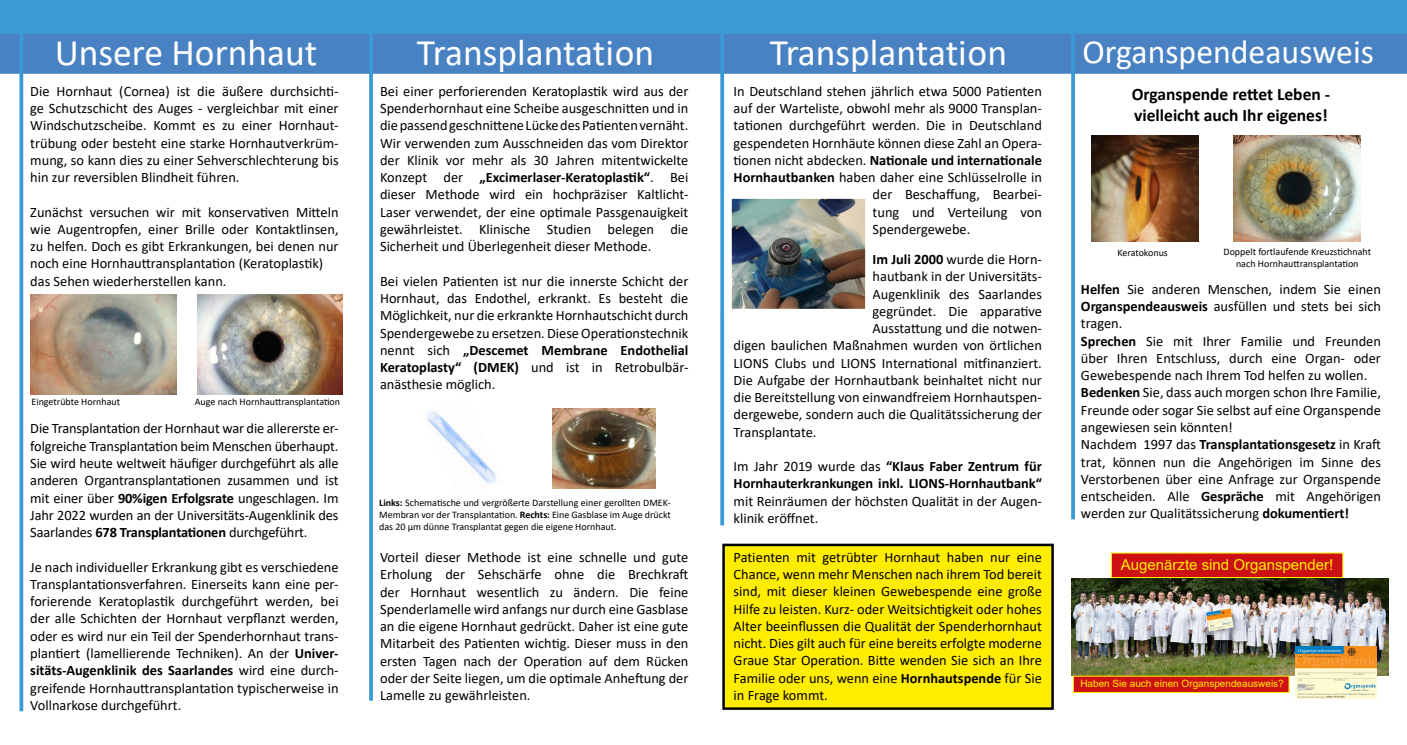
<style>
.page{position:relative;width:1407px;height:745px;background:#fff}
.page>*{position:absolute;margin:0;border:0;box-sizing:border-box;transform-origin:0 0}
.t1{font:37.5px "Calibri";color:#fff}
.t2{font:33.75px "Calibri";color:#fff}
.t3{font:700 17.5px/21px "Calibri";color:#000}
.t4{font:15px "Arial";color:#ffed00}
.t5{font:14.38px/17.2px "Calibri";color:#000;text-align:justify}
.t6{font:700 14.38px/17.2px "Calibri";color:#000}
.t7{font:10px/12px "Calibri";color:#000;text-align:justify}
.t8{font:10px "Arial";color:#ffed00}
.s1{font-weight:400}
.s2{font-weight:700}
</style>
<div class="page">
<div style="left:0;top:0;width:1407px;height:34px;background:#399ad5"></div>
<div style="left:0;top:34px;width:1407px;height:40px;background:#4982c3"></div>
<svg style="left:19px;top:34px;width:4px;height:676px;background:#4fa5d9"></svg>
<svg style="left:369px;top:34px;width:4px;height:666px;background:#449fd7"></svg>
<svg style="left:720px;top:34px;width:4px;height:491px;background:#48a1d8"></svg>
<svg style="left:1071px;top:34px;width:4px;height:485px;background:#439fd6"></svg>
<img style="left:427px;top:411px;width:69px;height:72px">
<div style="left:723px;top:544px;width:329px;height:164px;background:#ffed00"></div>
<div style="left:722px;top:543px;width:332px;height:166px;border:2px solid #000"></div>
<img style="left:733px;top:200px;width:130px;height:107px">
<div style="left:724px;top:191px;width:148px;height:125px;border:8px solid #fff"></div>
<img style="left:1071px;top:578px;width:318px;height:96px">
<img style="left:1296px;top:646px;width:80px;height:52px">
<div style="left:1111px;top:552px;width:232px;height:25px;background:#cd1013"></div>
<div style="left:1073px;top:675px;width:216px;height:17px;background:#cd1013"></div>
<img style="left:30px;top:294px;width:146px;height:100px">
<img style="left:197px;top:294px;width:146px;height:100px">
<img style="left:552px;top:408px;width:103px;height:80px">
<img style="left:1091px;top:135px;width:108px;height:106px">
<img style="left:1233px;top:135px;width:128px;height:106px">
<h1 class="t1" style="left:55px;top:26px;width:264px">Unsere Hornhaut</h1>
<p class="t5" style="left:30px;top:82px;width:310px">Die Hornhaut (Cornea) ist die äußere durchsichti&shy;ge Schutzschicht des Auges - vergleichbar mit einer Windschutzscheibe. Kommt es zu einer Hornhaut&shy;trübung oder besteht eine starke Hornhautverkrüm&shy;mung, so kann dies zu einer Sehverschlechterung bis hin zur reversiblen Blindheit führen.</p>
<p class="t5" style="left:30px;top:203px;width:310px;text-align:left">Zunächst versuchen wir mit konservativen Mitteln wie Augentropfen, einer Brille oder Kontaktlinsen, zu helfen. Doch es gibt Erkrankungen, bei denen nur noch eine Hornhauttransplantation (Keratoplastik) das Sehen wiederherstellen kann.</p>
<h2 class="t2" style="left:1082px;top:28px;width:293px">Organspendeausweis</h2>
<p class="t3" style="left:1131px;top:83px;width:200px">Organspende rettet Leben - vielleicht auch Ihr eigenes!</p>
<h1 class="t1" style="left:417px;top:27px;width:239px">Transplantation</h1>
<h1 class="t1" style="left:770px;top:27px;width:239px">Transplantation</h1>
<p class="t5" style="left:733px;top:82px;width:310px">In Deutschland stehen jährlich etwa 5000 Patienten</p>
<p class="t5" style="left:733px;top:99px;width:310px">auf der Warteliste, obwohl mehr als 9000 Transplan-</p>
<p class="t5" style="left:733px;top:116px;width:310px">tationen durchgeführt werden. Die in Deutschland</p>
<p class="t5" style="left:733px;top:134px;width:310px">gespendeten Hornhäute können diese Zahl an Opera-</p>
<p class="t6" style="left:733px;top:151px;width:310px"><span class="s1">tionen nicht abdecken.</span> Nationale und internationale</p>
<p class="t5" style="left:733px;top:168px;width:310px"><span class="s2">Hornhautbanken</span> haben daher eine Schlüsselrolle in</p>
<p class="t5" style="left:872px;top:185px;width:171px">der Beschaffung, Bearbei-</p>
<p class="t5" style="left:872px;top:203px;width:171px">tung und Verteilung von</p>
<p class="t5" style="left:872px;top:220px;width:99px">Spendergewebe.</p>
<p class="t5" style="left:872px;top:250px;width:171px"><span class="s2">Im Juli 2000</span> wurde die Horn-</p>
<p class="t5" style="left:872px;top:267px;width:171px">hautbank in der Universitäts-</p>
<p class="t5" style="left:872px;top:284px;width:171px">Augenklinik des Saarlandes</p>
<p class="t5" style="left:872px;top:302px;width:171px">gegründet. Die apparative</p>
<p class="t5" style="left:872px;top:319px;width:171px">Ausstattung und die notwen-</p>
<p class="t5" style="left:733px;top:336px;width:310px">digen baulichen Maßnahmen wurden von örtlichen</p>
<p class="t5" style="left:733px;top:353px;width:310px">LIONS Clubs und LIONS International mitfinanziert.</p>
<p class="t5" style="left:733px;top:371px;width:310px">Die Aufgabe der Hornhautbank beinhaltet nicht nur</p>
<p class="t5" style="left:733px;top:388px;width:310px">die Bereitstellung von einwandfreiem Hornhautspen-</p>
<p class="t5" style="left:733px;top:405px;width:310px">dergewebe, sondern auch die Qualitätssicherung der</p>
<p class="t5" style="left:733px;top:422px;width:84px">Transplantate.</p>
<p class="t6" style="left:733px;top:457px;width:310px"><span class="s1">Im Jahr 2019 wurde das</span> “Klaus Faber Zentrum für<br>Hornhauterkrankungen inkl. LIONS-Hornhautbank“</p>
<p class="t5" style="left:733px;top:491px;width:310px">mit Reinräumen der höchsten Qualität in der Augen&shy;klinik eröffnet.</p>
<p class="t5" style="left:380px;top:82px;width:310px">Bei einer perforierenden Keratoplastik wird aus der Spenderhornhaut eine Scheibe ausgeschnitten und in die passend geschnittene Lücke des Patienten vernäht.<br>Wir verwenden zum Ausschneiden das vom Direktor der Klinik vor mehr als 30 Jahren mitentwickelte Konzept der <span class="s2">„Excimerlaser-Keratoplastik“</span>. Bei dieser Methode wird ein hochpräziser Kaltlicht-Laser verwendet, der eine optimale Passgenauigkeit gewährleistet. Klinische Studien belegen die Sicherheit und Überlegenheit dieser Methode.</p>
<p class="t5" style="left:380px;top:272px;width:310px">Bei vielen Patienten ist nur die innerste Schicht der Hornhaut, das Endothel, erkrankt. Es besteht die Möglichkeit, nur die erkrankte Hornhautschicht durch Spendergewebe zu ersetzen. Diese Operationstechnik nennt sich <span class="s2">„Descemet Membrane Endothelial Keratoplasty“ (DMEK)</span> und ist in Retrobulbär&shy;anästhesie möglich.</p>
<p class="t7" style="left:1117px;top:246px;width:52px">Keratokonus</p>
<p class="t7" style="left:1223px;top:245px;width:149px;text-align:center">Doppelt fortlaufende Kreuzstichnaht nach Hornhauttransplantation</p>
<p class="t5" style="left:1081px;top:280px;width:302px;text-align:left"><span class="s2">Helfen</span> Sie anderen Menschen, indem Sie einen <span class="s2">Organspendeausweis</span> ausfüllen und stets bei sich tragen.<br><span class="s2">Sprechen</span> Sie mit Ihrer Familie und Freunden über Ihren Entschluss, durch eine Organ- oder Gewebespende nach Ihrem Tod helfen zu wollen.<br><span class="s2">Bedenken</span> Sie, dass auch morgen schon Ihre Familie, Freunde oder sogar Sie selbst auf eine Organspende angewiesen sein könnten!<br>Nachdem 1997 das <span class="s2">Transplantationsgesetz</span> in Kraft trat, können nun die Angehörigen im Sinne des Verstorbenen über eine Anfrage zur Organspende entscheiden. Alle <span class="s2">Gespräche</span> mit Angehörigen werden zur Qualitätssicherung <span class="s2">dokumentiert!</span></p>
<p class="t7" style="left:32px;top:395px;width:90px">Eingetrübte Hornhaut</p>
<p class="t7" style="left:195px;top:395px;width:147px">Auge nach Hornhauttransplantation</p>
<p class="t5" style="left:30px;top:419px;width:310px">Die Transplantation der Hornhaut war die allererste er&shy;folgreiche Transplantation beim Menschen überhaupt.<br>Sie wird heute weltweit häufiger durchgeführt als alle anderen Organtransplantationen zusammen und ist mit einer über <span class="s2">90%igen Erfolgsrate</span> ungeschlagen. Im Jahr 2022 wurden an der Universitäts-Augenklinik des Saarlandes <span class="s2">678 Transplantationen</span> durchgeführt.</p>
<p class="t5" style="left:30px;top:557px;width:310px">Je nach individueller Erkrankung gibt es verschiedene Transplantationsverfahren. Einerseits kann eine per&shy;forierende Keratoplastik durchgeführt werden, bei der alle Schichten der Hornhaut verpflanzt werden, oder es wird nur ein Teil der Spenderhornhaut trans&shy;plantiert (lamellierende Techniken). An der <span class="s2">Univer&shy;sitäts-Augenklinik des Saarlandes</span> wird eine durch&shy;greifende Hornhauttransplantation typischerweise in Vollnarkose durchgeführt.</p>
<p class="t4" style="left:1121px;top:554px;width:214px">Augenärzte sind Organspender!</p>
<p class="t7" style="left:379px;top:495px;width:293px"><span class="s2">Links:</span> Schematische und vergrößerte Darstellung einer gerollten DMEK-Membran vor der Transplantation. <span class="s2">Rechts:</span> Eine Gasblase im Auge drückt das 20 µm dünne Transplantat gegen die eigene Hornhaut.</p>
<p class="t5" style="left:733px;top:547px;width:310px">Patienten mit getrübter Hornhaut haben nur eine Chance, wenn mehr Menschen nach ihrem Tod bereit sind, mit dieser kleinen Gewebespende eine große Hilfe zu leisten. Kurz- oder Weitsichtigkeit oder hohes Alter beeinflussen die Qualität der Spenderhornhaut nicht. Dies gilt auch für eine bereits erfolgte moderne Graue Star Operation. Bitte wenden Sie sich an Ihre Familie oder uns, wenn eine <span class="s2">Hornhautspende</span> für Sie in Frage kommt.</p>
<p class="t5" style="left:380px;top:548px;width:310px">Vorteil dieser Methode ist eine schnelle und gute Erholung der Sehschärfe ohne die Brechkraft der Hornhaut wesentlich zu ändern. Die feine Spenderlamelle wird anfangs nur durch eine Gasblase an die eigene Hornhaut gedrückt. Daher ist eine gute Mitarbeit des Patienten wichtig. Dieser muss in den ersten Tagen nach der Operation auf dem Rücken oder der Seite liegen, um die optimale Anheftung der Lamelle zu gewährleisten.</p>
<p class="t8" style="left:1080px;top:675px;width:205px">Haben Sie auch einen Organspendeausweis?</p>
</div>
